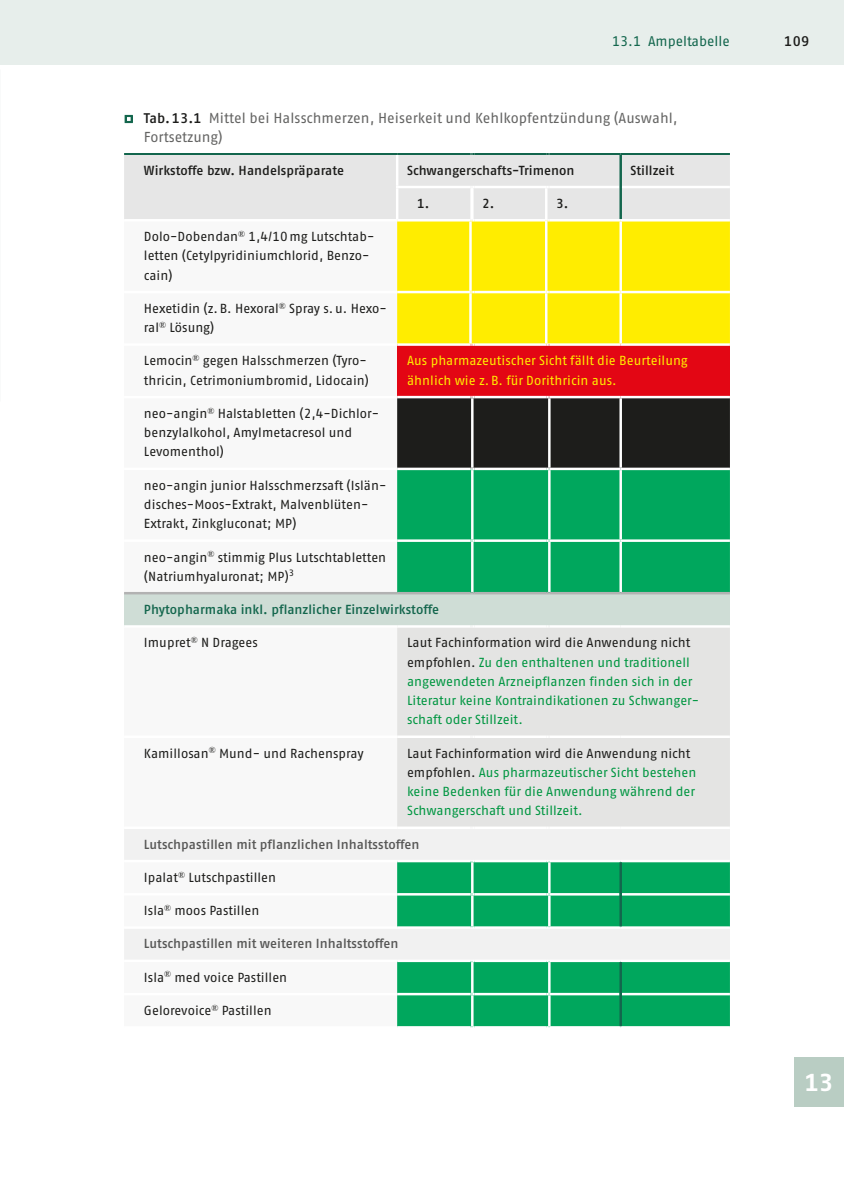
<style>
.page{position:relative;width:844px;height:1191px;background:#fff}
.page>*{position:absolute;margin:0;border:0;box-sizing:border-box;transform-origin:0 0}
.t1{font:700 24.5px "Fago Pro";color:#fff}
.t2{font:14.35px/19.2px "Fago Pro";color:#646463}
.t3{font:14px "Fago Pro";color:#13664d}
.t4{font:600 14px "Fago Pro";color:#1d1d1b}
.t5{font:13.12px/19.2px "Fago Pro";letter-spacing:.005em;color:#1d1d1b}
.t6{font:13.12px/19.2px "Fago Pro";color:#009641}
.t7{font:600 13.12px "Fago Pro";letter-spacing:.005em;color:#575756}
.t8{font:13.12px/19.2px "Fago Pro";letter-spacing:.005em;color:#ffed00}
.t9{font:600 13.12px "Fago Pro";color:#1d1d1b}
.t10{font:600 13.12px "Fago Pro";color:#13664d}
.s1{font-weight:600;font-size:14px;color:#1d1d1b}
.s2{color:#1d1d1b}
</style>
<div class="page">
<div style="left:0;top:0;width:729px;height:64px;background:#e7eeeb"></div>
<div style="left:729px;top:0;width:114px;height:64px;background:#e7eeeb"></div>
<div style="left:794px;top:1057px;width:49px;height:49px;background:#b9cdc3"></div>
<div style="left:397px;top:221px;width:332px;height:122px;background:#ffed00"></div>
<div style="left:397px;top:344px;width:332px;height:53px;background:#e30614"></div>
<div style="left:397px;top:470px;width:332px;height:556px;background:#00a75d"></div>
<div style="left:124px;top:593px;width:605px;height:33px;background:#cfddd6"></div>
<div style="left:397px;top:627px;width:332px;height:199px;background:#e4e4e3"></div>
<svg style="left:124px;top:829px;width:605px;height:130px;fill:#f1f1f1"></svg>
<hr style="left:397px;top:291px;width:73px;height:2px;background:#fff">
<hr style="left:474px;top:291px;width:72px;height:2px;background:#fff">
<hr style="left:549px;top:291px;width:71px;height:2px;background:#fff">
<hr style="left:620px;top:291px;width:109px;height:2px;background:#fff">
<hr style="left:397px;top:343px;width:73px;height:3px;background:#fff">
<svg style="left:470px;top:343px;width:4px;height:3px"></svg>
<hr style="left:474px;top:343px;width:72px;height:3px;background:#fff">
<hr style="left:549px;top:343px;width:71px;height:3px;background:#fff">
<hr style="left:620px;top:343px;width:109px;height:3px;background:#fff">
<svg style="left:397px;top:396px;width:332px;height:74px;background:#292927"></svg>
<hr style="left:549px;top:467px;width:71px;height:3px;background:#fff">
<hr style="left:620px;top:467px;width:109px;height:3px;background:#fff">
<hr style="left:124px;top:625px;width:273px;height:2px;background:#fff">
<hr style="left:397px;top:625px;width:73px;height:2px;background:#fff">
<hr style="left:474px;top:625px;width:72px;height:2px;background:#fff">
<hr style="left:549px;top:625px;width:71px;height:2px;background:#fff">
<hr style="left:620px;top:625px;width:109px;height:2px;background:#fff">
<hr style="left:397px;top:735px;width:73px;height:3px;background:#fff">
<svg style="left:470px;top:735px;width:4px;height:3px"></svg>
<hr style="left:474px;top:735px;width:72px;height:3px;background:#fff">
<hr style="left:549px;top:735px;width:71px;height:3px;background:#fff">
<hr style="left:620px;top:735px;width:109px;height:3px;background:#fff">
<hr style="left:397px;top:826px;width:73px;height:3px;background:#fff">
<svg style="left:470px;top:826px;width:4px;height:3px"></svg>
<hr style="left:474px;top:826px;width:72px;height:3px;background:#fff">
<hr style="left:549px;top:826px;width:71px;height:3px;background:#fff">
<hr style="left:620px;top:826px;width:109px;height:3px;background:#fff">
<hr style="left:124px;top:859px;width:273px;height:3px;background:#fff">
<hr style="left:397px;top:859px;width:73px;height:3px;background:#fff">
<svg style="left:470px;top:859px;width:4px;height:3px"></svg>
<hr style="left:474px;top:859px;width:72px;height:3px;background:#fff">
<hr style="left:549px;top:859px;width:71px;height:3px;background:#fff">
<hr style="left:620px;top:859px;width:109px;height:3px;background:#fff">
<hr style="left:124px;top:893px;width:273px;height:2px;background:#fff">
<hr style="left:397px;top:893px;width:73px;height:2px;background:#fff">
<hr style="left:474px;top:893px;width:72px;height:2px;background:#fff">
<hr style="left:549px;top:893px;width:70px;height:2px;background:#fff">
<hr style="left:621px;top:893px;width:108px;height:2px;background:#fff">
<hr style="left:124px;top:926px;width:273px;height:2px;background:#fff">
<hr style="left:397px;top:926px;width:73px;height:2px;background:#fff">
<hr style="left:474px;top:926px;width:72px;height:2px;background:#fff">
<hr style="left:549px;top:926px;width:71px;height:2px;background:#fff">
<hr style="left:620px;top:926px;width:109px;height:2px;background:#fff">
<hr style="left:397px;top:959px;width:73px;height:3px;background:#fff">
<svg style="left:470px;top:959px;width:4px;height:3px"></svg>
<hr style="left:474px;top:959px;width:72px;height:3px;background:#fff">
<hr style="left:549px;top:959px;width:71px;height:3px;background:#fff">
<hr style="left:620px;top:959px;width:109px;height:3px;background:#fff">
<hr style="left:397px;top:993px;width:73px;height:2px;background:#fff">
<hr style="left:474px;top:993px;width:72px;height:2px;background:#fff">
<hr style="left:549px;top:993px;width:70px;height:2px;background:#fff">
<hr style="left:621px;top:993px;width:108px;height:2px;background:#fff">
<hr style="left:397px;top:539px;width:73px;height:3px;background:#fff">
<svg style="left:470px;top:539px;width:4px;height:3px"></svg>
<hr style="left:474px;top:539px;width:72px;height:3px;background:#fff">
<hr style="left:549px;top:539px;width:71px;height:3px;background:#fff">
<hr style="left:620px;top:539px;width:109px;height:3px;background:#fff">
<hr style="left:124px;top:592px;width:273px;height:2px;background:#b2b2b2">
<hr style="left:397px;top:592px;width:73px;height:2px;background:#b2b2b2">
<hr style="left:474px;top:592px;width:72px;height:2px;background:#b2b2b2">
<hr style="left:549px;top:592px;width:71px;height:2px;background:#b2b2b2">
<hr style="left:620px;top:592px;width:109px;height:2px;background:#b2b2b2">
<svg style="left:124px;top:153px;width:605px;height:68px;background:#e0e3e2"></svg>
<hr style="left:619px;top:155px;width:2px;height:32px;background:#13664d">
<hr style="left:619px;top:187px;width:2px;height:32px;background:#13664d">
<hr style="left:619px;top:862px;width:2px;height:32px;background:#13664d">
<hr style="left:619px;top:894px;width:2px;height:32px;background:#13664d">
<hr style="left:619px;top:962px;width:2px;height:32px;background:#13664d">
<hr style="left:619px;top:994px;width:2px;height:32px;background:#13664d">
<hr style="left:469px;top:221px;width:2px;height:70px;background:#fff">
<hr style="left:545px;top:220px;width:2px;height:71px;background:#fff">
<hr style="left:619px;top:221px;width:2px;height:70px;background:#fff">
<hr style="left:469px;top:293px;width:2px;height:50px;background:#fff">
<hr style="left:545px;top:293px;width:2px;height:50px;background:#fff">
<hr style="left:619px;top:293px;width:2px;height:50px;background:#fff">
<hr style="left:471px;top:398px;width:2px;height:69px;background:#fff">
<hr style="left:548px;top:398px;width:2px;height:69px;background:#fff">
<hr style="left:619px;top:398px;width:2px;height:69px;background:#fff">
<hr style="left:471px;top:470px;width:2px;height:69px;background:#fff">
<hr style="left:548px;top:470px;width:2px;height:69px;background:#fff">
<hr style="left:619px;top:470px;width:2px;height:69px;background:#fff">
<hr style="left:471px;top:542px;width:2px;height:50px;background:#fff">
<hr style="left:548px;top:542px;width:2px;height:50px;background:#fff">
<hr style="left:619px;top:542px;width:2px;height:50px;background:#fff">
<hr style="left:471px;top:862px;width:2px;height:31px;background:#fff">
<hr style="left:548px;top:862px;width:2px;height:31px;background:#fff">
<hr style="left:471px;top:895px;width:2px;height:31px;background:#fff">
<hr style="left:548px;top:895px;width:2px;height:31px;background:#fff">
<hr style="left:471px;top:962px;width:2px;height:31px;background:#fff">
<hr style="left:548px;top:962px;width:2px;height:31px;background:#fff">
<hr style="left:471px;top:995px;width:2px;height:31px;background:#fff">
<hr style="left:548px;top:995px;width:2px;height:31px;background:#fff">
<p class="t3" style="left:612px;top:32px;width:119px">13.1 Ampeltabelle</p>
<p class="t4" style="left:784px;top:32px;width:26px">109</p>
<p class="t2" style="left:144px;top:108px;width:535px"><span class="s1">Tab.13.1</span> Mittel bei Halsschmerzen, Heiserkeit und Kehlkopfentzündung (Auswahl,<br>Fortsetzung)</p>
<p class="t9" style="left:144px;top:162px;width:201px">Wirkstoffe bzw. Handelspräparate</p>
<p class="t9" style="left:407px;top:162px;width:169px">Schwangerschafts-Trimenon</p>
<p class="t9" style="left:630px;top:162px;width:45px">Stillzeit</p>
<p class="t9" style="left:417px;top:195px;width:14px">1.</p>
<p class="t9" style="left:482px;top:195px;width:14px">2.</p>
<p class="t9" style="left:556px;top:195px;width:14px">3.</p>
<p class="t5" style="left:144px;top:227px;width:232px">Dolo-Dobendan<sup>®</sup> 1,4/10mg Lutschtab&shy;letten (Cetylpyridiniumchlorid, Benzo&shy;cain)</p>
<p class="t5" style="left:144px;top:299px;width:244px">Hexetidin (z.B. Hexoral<sup>®</sup> Spray s.u. Hexo&shy;ral<sup>®</sup> Lösung)</p>
<p class="t5" style="left:144px;top:351px;width:226px">Lemocin<sup>®</sup> gegen Halsschmerzen (Tyro&shy;thricin, Cetrimoniumbromid, Lidocain)</p>
<p class="t8" style="left:407px;top:351px;width:282px">Aus pharmazeutischer Sicht fällt die Beurteilung ähnlich wie z.B. für Dorithricin aus.</p>
<p class="t5" style="left:144px;top:404px;width:236px">neo-angin<sup>®</sup> Halstabletten (2,4-Dichlor&shy;benzylalkohol, Amylmetacresol und<br>Levomenthol)</p>
<p class="t5" style="left:144px;top:475px;width:244px">neo-angin junior Halsschmerzsaft (Islän&shy;disches-Moos-Extrakt, Malvenblüten-<br>Extrakt, Zinkgluconat; MP)</p>
<p class="t5" style="left:144px;top:547px;width:244px">neo-angin<sup>®</sup> stimmig Plus Lutschtabletten (Natriumhyaluronat; MP)<sup>3</sup></p>
<p class="t10" style="left:144px;top:601px;width:296px">Phytopharmaka inkl. pflanzlicher Einzelwirkstoffe</p>
<p class="t5" style="left:144px;top:633px;width:115px">Imupret<sup>®</sup> N Dragees</p>
<p class="t6" style="left:407px;top:633px;width:293px"><span class="s2">Laut Fachinformation wird die Anwendung nicht empfohlen.</span> Zu den enthaltenen und traditionell angewendeten Arzneipflanzen finden sich in der Literatur keine Kontraindikationen zu Schwanger&shy;schaft oder Stillzeit.</p>
<p class="t5" style="left:144px;top:743px;width:221px">Kamillosan<sup>®</sup> Mund- und Rachenspray</p>
<p class="t6" style="left:407px;top:743px;width:291px"><span class="s2">Laut Fachinformation wird die Anwendung nicht empfohlen.</span> Aus pharmazeutischer Sicht bestehen keine Bedenken für die Anwendung während der Schwangerschaft und Stillzeit.</p>
<p class="t7" style="left:144px;top:836px;width:277px">Lutschpastillen mit pflanzlichen Inhaltsstoffen</p>
<p class="t5" style="left:144px;top:867px;width:133px">Ipalat<sup>®</sup> Lutschpastillen</p>
<p class="t5" style="left:144px;top:901px;width:117px">Isla<sup>®</sup> moos Pastillen</p>
<p class="t7" style="left:144px;top:936px;width:256px">Lutschpastillen mit weiteren Inhaltsstoffen</p>
<p class="t5" style="left:144px;top:967px;width:145px">Isla<sup>®</sup> med voice Pastillen</p>
<p class="t5" style="left:144px;top:1000px;width:129px">Gelorevoice<sup>®</sup> Pastillen</p>
<h1 class="t1" style="left:804px;top:1068px;width:30px">13</h1>
</div>
